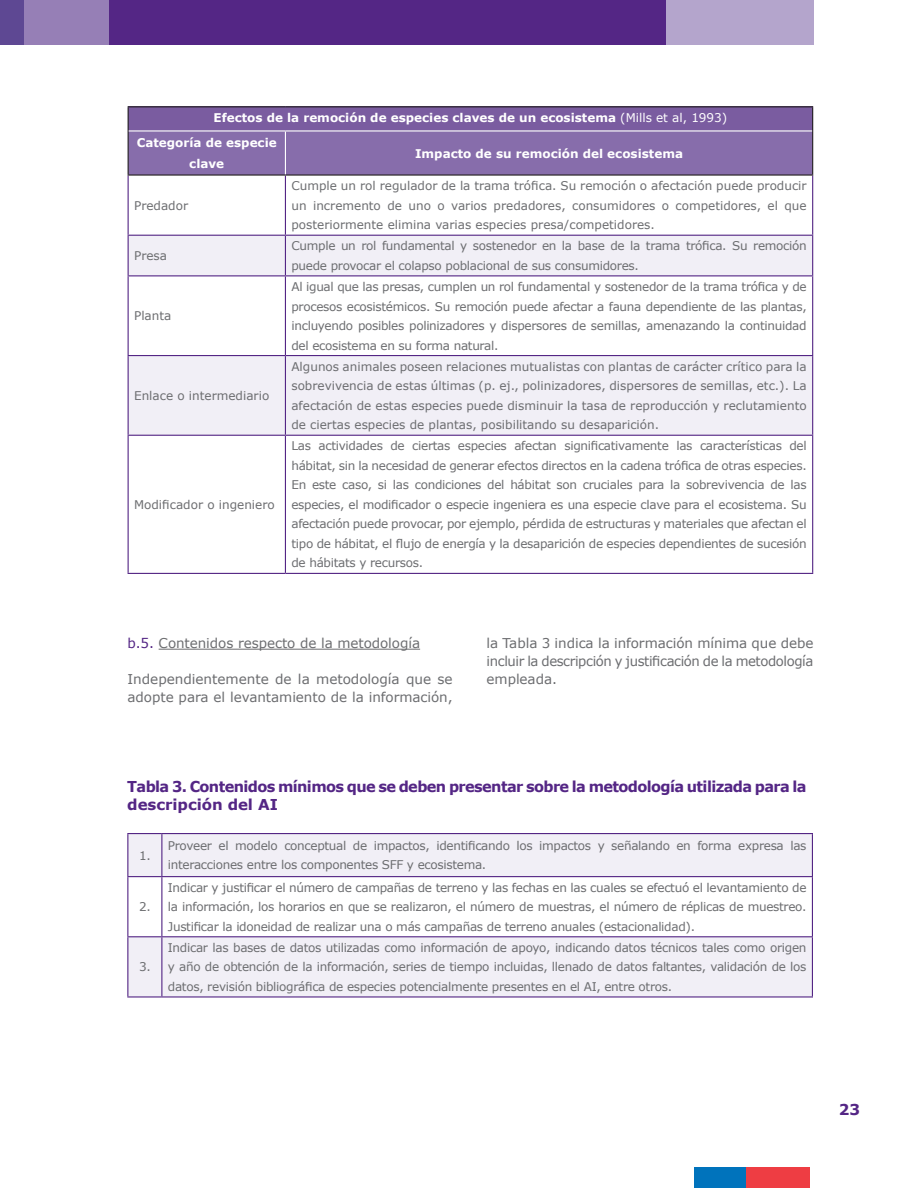
<style>
.page{position:relative;width:918px;height:1188px;background:#fff}
.page>*{position:absolute;margin:0;border:0;box-sizing:border-box;transform-origin:0 0}
.TEXTO{font:700 15px/18px "Verdana";letter-spacing:-.04em;color:#542685}
.TEXTO-2{font:13.5px/18px "Verdana";letter-spacing:-.005em;color:#6c6d70;text-align:justify}
.t1{font:12px/19.5px "Verdana";letter-spacing:-.025em;color:#6c6d70;text-align:justify}
.t2{font:700 12px/21.8px "Verdana";color:#fff;text-align:center}
.t3{font:12px "Verdana";color:#6c6d70}
.s1{font-weight:400}
.s2{color:#542685}
</style>
<div class="page">
<div style="left:694px;top:1167px;width:52px;height:21px;background:#0073bc"></div>
<div style="left:746px;top:1167px;width:64px;height:21px;background:#ee3d43"></div>
<div style="left:0;top:0;width:813px;height:44px;background:#542685"></div>
<div style="left:24px;top:0;width:84px;height:44px;background:#967fb6"></div>
<div style="left:0;top:0;width:24px;height:44px;background:#5e4893"></div>
<div style="left:666px;top:0;width:147px;height:44px;background:#b4a5cc"></div>
<svg style="left:129px;top:236px;width:683px;height:199px;fill:#f1eff6"></svg>
<svg style="left:128px;top:107px;width:685px;height:67px;background:#8166a6"></svg>
<hr style="left:128px;top:106px;width:157px;height:1px;background:#231f20">
<hr style="left:285px;top:106px;width:528px;height:1px;background:#231f20">
<hr style="left:128px;top:176px;width:1px;height:59px;background:#542685">
<hr style="left:285px;top:176px;width:1px;height:59px;background:#542685">
<hr style="left:812px;top:176px;width:1px;height:59px;background:#542685">
<hr style="left:128px;top:276px;width:1px;height:79px;background:#542685">
<hr style="left:285px;top:276px;width:1px;height:79px;background:#542685">
<hr style="left:812px;top:276px;width:1px;height:79px;background:#542685">
<hr style="left:128px;top:436px;width:1px;height:137px;background:#542685">
<hr style="left:285px;top:436px;width:1px;height:137px;background:#542685">
<hr style="left:812px;top:436px;width:1px;height:137px;background:#542685">
<hr style="left:128px;top:573px;width:157px;height:1px;background:#542685">
<hr style="left:285px;top:573px;width:528px;height:1px;background:#542685">
<hr style="left:128px;top:131px;width:1px;height:43px;background:#231f20">
<hr style="left:129px;top:130px;width:156px;height:2px;background:#fff">
<hr style="left:128px;top:174px;width:157px;height:2px;background:#231f20">
<hr style="left:285px;top:132px;width:1px;height:42px;background:#fff">
<hr style="left:812px;top:131px;width:1px;height:43px;background:#231f20">
<hr style="left:285px;top:130px;width:527px;height:2px;background:#fff">
<hr style="left:285px;top:174px;width:528px;height:2px;background:#231f20">
<hr style="left:128px;top:235px;width:157px;height:1px;background:#542685">
<hr style="left:128px;top:236px;width:1px;height:39px;background:#542685">
<hr style="left:128px;top:275px;width:157px;height:1px;background:#542685">
<hr style="left:285px;top:235px;width:528px;height:1px;background:#542685">
<hr style="left:285px;top:236px;width:1px;height:39px;background:#542685">
<hr style="left:812px;top:236px;width:1px;height:39px;background:#542685">
<hr style="left:285px;top:275px;width:528px;height:1px;background:#542685">
<hr style="left:128px;top:355px;width:157px;height:1px;background:#542685">
<hr style="left:128px;top:356px;width:1px;height:79px;background:#542685">
<hr style="left:128px;top:435px;width:157px;height:1px;background:#542685">
<hr style="left:285px;top:355px;width:528px;height:1px;background:#542685">
<hr style="left:285px;top:356px;width:1px;height:79px;background:#542685">
<hr style="left:812px;top:356px;width:1px;height:79px;background:#542685">
<hr style="left:285px;top:435px;width:528px;height:1px;background:#542685">
<hr style="left:159px;top:649px;width:261px;height:1px;background:#6c6d70">
<svg style="left:128px;top:834px;width:684px;height:162px;fill:#f1eff6"></svg>
<hr style="left:127px;top:877px;width:1px;height:59px;background:#542685">
<hr style="left:161px;top:877px;width:1px;height:59px;background:#542685">
<hr style="left:812px;top:877px;width:1px;height:59px;background:#542685">
<hr style="left:127px;top:833px;width:35px;height:1px;background:#542685">
<hr style="left:127px;top:834px;width:1px;height:42px;background:#542685">
<hr style="left:127px;top:876px;width:35px;height:1px;background:#542685">
<hr style="left:162px;top:833px;width:651px;height:1px;background:#542685">
<hr style="left:161px;top:834px;width:1px;height:42px;background:#542685">
<hr style="left:812px;top:834px;width:1px;height:42px;background:#542685">
<hr style="left:162px;top:876px;width:651px;height:1px;background:#542685">
<hr style="left:127px;top:936px;width:35px;height:1px;background:#542685">
<hr style="left:127px;top:937px;width:1px;height:59px;background:#542685">
<hr style="left:127px;top:996px;width:35px;height:2px;background:#542685">
<hr style="left:162px;top:936px;width:651px;height:1px;background:#542685">
<hr style="left:161px;top:937px;width:1px;height:59px;background:#542685">
<hr style="left:812px;top:937px;width:1px;height:59px;background:#542685">
<hr style="left:162px;top:996px;width:651px;height:2px;background:#542685">
<p class="t2" style="left:213px;top:107px;width:515px">Efectos de la remoción de especies claves de un ecosistema <span class="s1">(Mills et al, 1993)</span></p>
<p class="t2" style="left:137px;top:131px;width:141px">Categoría de especie clave</p>
<p class="t2" style="left:415px;top:142px;width:269px">Impacto de su remoción del ecosistema</p>
<p class="t3" style="left:134px;top:197px;width:56px">Predador</p>
<p class="t1" style="left:291px;top:176px;width:517px">Cumple un rol regulador de la trama trófica. Su remoción o afectación puede producir un incremento de uno o varios predadores, consumidores o competidores, el que posteriormente elimina varias especies presa/competidores.</p>
<p class="t1" style="left:134px;top:246px;width:34px">Presa</p>
<p class="t1" style="left:291px;top:236px;width:517px">Cumple un rol fundamental y sostenedor en la base de la trama trófica. Su remoción puede provocar el colapso poblacional de sus consumidores.</p>
<p class="t1" style="left:134px;top:306px;width:39px">Planta</p>
<p class="t1" style="left:291px;top:277px;width:517px">Al igual que las presas, cumplen un rol fundamental y sostenedor de la trama trófica y de procesos ecosistémicos. Su remoción puede afectar a fauna dependiente de las plantas, incluyendo posibles polinizadores y dispersores de semillas, amenazando la continuidad del ecosistema en su forma natural.</p>
<p class="t3" style="left:134px;top:387px;width:137px">Enlace o intermediario</p>
<p class="t3" style="left:134px;top:496px;width:142px">Modificador o ingeniero</p>
<p class="t1" style="left:291px;top:356px;width:517px">Algunos animales poseen relaciones mutualistas con plantas de carácter crítico para la sobrevivencia de estas últimas (p. ej., polinizadores, dispersores de semillas, etc.). La afectación de estas especies puede disminuir la tasa de reproducción y reclutamiento de ciertas especies de plantas, posibilitando su desaparición.</p>
<p class="t1" style="left:291px;top:436px;width:517px">Las actividades de ciertas especies afectan significativamente las características del hábitat, sin la necesidad de generar efectos directos en la cadena trófica de otras especies.<br>En este caso, si las condiciones del hábitat son cruciales para la sobrevivencia de las especies, el modificador o especie ingeniera es una especie clave para el ecosistema. Su afectación puede provocar, por ejemplo, pérdida de estructuras y materiales que afectan el tipo de hábitat, el flujo de energía y la desaparición de especies dependientes de sucesión de hábitats y recursos.</p>
<p class="TEXTO-2" style="left:128px;top:634px;width:294px"><span class="s2">b.5.</span> Contenidos respecto de la metodología</p>
<p class="TEXTO-2" style="left:128px;top:670px;width:327px">Independientemente de la metodología que se adopte para el levantamiento de la información,</p>
<p class="TEXTO-2" style="left:487px;top:634px;width:328px">la Tabla 3 indica la información mínima que debe incluir la descripción y justificación de la metodología empleada.</p>
<p class="TEXTO" style="left:127px;top:777px;width:681px">Tabla 3. Contenidos mínimos que se deben presentar sobre la metodología utilizada para la descripción del AI</p>
<p class="t1" style="left:139px;top:845px;width:13px">1.</p>
<p class="t1" style="left:168px;top:836px;width:640px">Proveer el modelo conceptual de impactos, identificando los impactos y señalando en forma expresa las interacciones entre los componentes SFF y ecosistema.</p>
<p class="t1" style="left:139px;top:897px;width:13px">2.</p>
<p class="t1" style="left:168px;top:878px;width:640px">Indicar y justificar el número de campañas de terreno y las fechas en las cuales se efectuó el levantamiento de la información, los horarios en que se realizaron, el número de muestras, el número de réplicas de muestreo.<br>Justificar la idoneidad de realizar una o más campañas de terreno anuales (estacionalidad).</p>
<p class="t1" style="left:139px;top:957px;width:13px">3.</p>
<p class="t1" style="left:168px;top:938px;width:640px">Indicar las bases de datos utilizadas como información de apoyo, indicando datos técnicos tales como origen y año de obtención de la información, series de tiempo incluidas, llenado de datos faltantes, validación de los datos, revisión bibliográfica de especies potencialmente presentes en el AI, entre otros.</p>
<p class="TEXTO" style="left:839px;top:1100px;width:23px">23</p>
</div>
